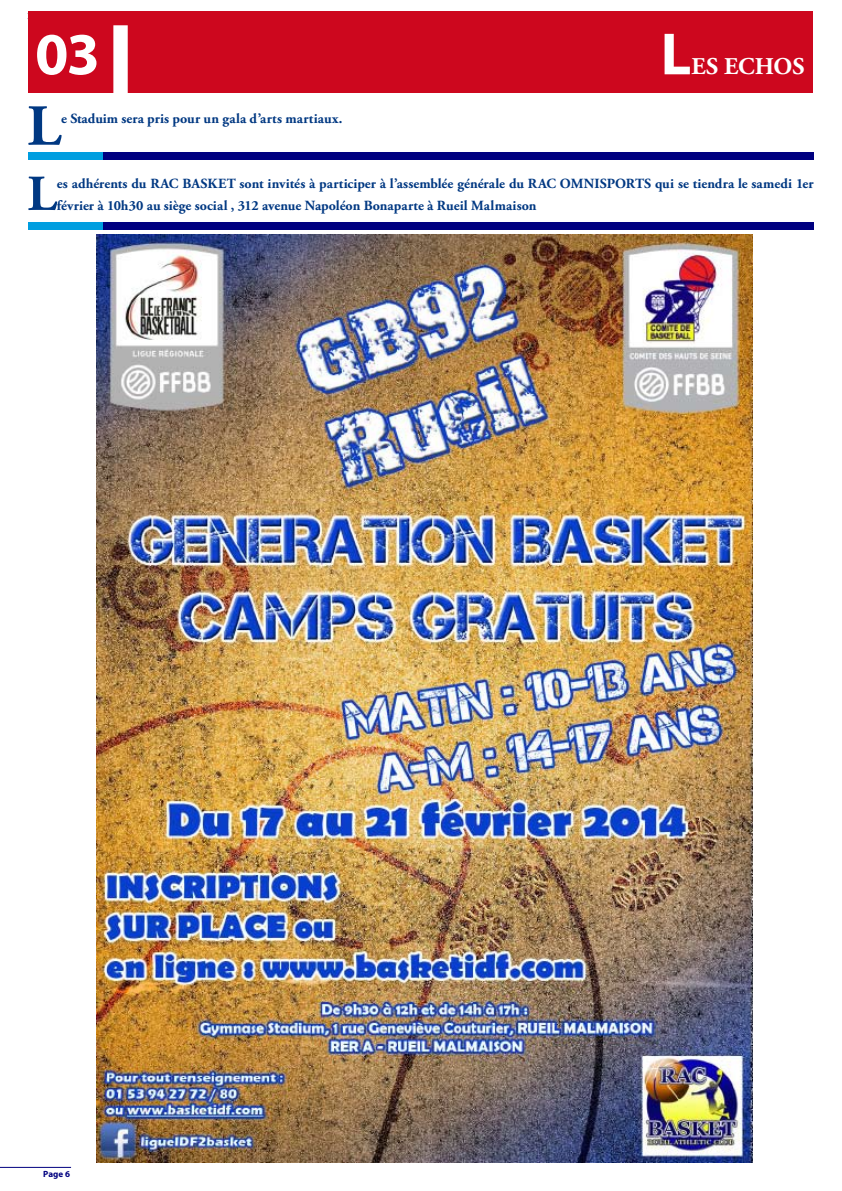
<style>
.page{position:relative;width:842px;height:1191px;background:#fff}
.page>*{position:absolute;margin:0;border:0;box-sizing:border-box;transform-origin:0 0}
.t1{font:700 60px "Myriad Pro";color:#fff}
.t2{font:700 58px "Adobe Garamond Pro";color:#003882}
.t3{font:700 50.3px "Adobe Garamond Pro";color:#003882}
.t4{font:700 24px "Adobe Garamond Pro";color:#fff}
.t5{font:700 14px/21.7px "Adobe Garamond Pro";color:#003882}
.t6{font:700 9px "Myriad Pro";color:#000080}
</style>
<div class="page">
<hr style="left:0;top:1166px;width:71px;height:1px;background:#000080">
<div style="left:28px;top:12px;width:785px;height:81px;background:#cd071e"></div>
<div style="left:113px;top:25px;width:15px;height:68px;border:8px solid #fff"></div>
<img style="left:96px;top:234px;width:657px;height:928px">
<div style="left:28px;top:152px;width:786px;height:8px;background:#000080"></div>
<div style="left:28px;top:152px;width:75px;height:8px;background:#009ee0"></div>
<div style="left:28px;top:222px;width:786px;height:7px;background:#000080"></div>
<div style="left:28px;top:222px;width:75px;height:8px;background:#009ee0"></div>
<h1 class="t1" style="left:35px;top:15px;width:95px">03 |</h1>
<h1 class="t1" style="left:661px;top:15px;width:32px">L</h1>
<h3 class="t4" style="left:691px;top:53px;width:115px">ES ECHOS</h3>
<h2 class="t2" style="left:27px;top:93px;width:35px">L</h2>
<p class="t5" style="left:61px;top:108px;width:283px">e Staduim sera pris pour un gala d’arts martiaux.</p>
<h3 class="t3" style="left:27px;top:165px;width:31px">l</h3>
<p class="t5" style="left:57px;top:173px;width:758px">es adhérents du RAC BASKET sont invités à participer à l’assemblée générale du RAC OMNISPORTS qui se tiendra le samedi 1er février à 10h30 au siège social , 312 avenue Napoléon Bonaparte à Rueil Malmaison</p>
<p class="t6" style="left:43px;top:1168px;width:28px">page 6</p>
</div>
